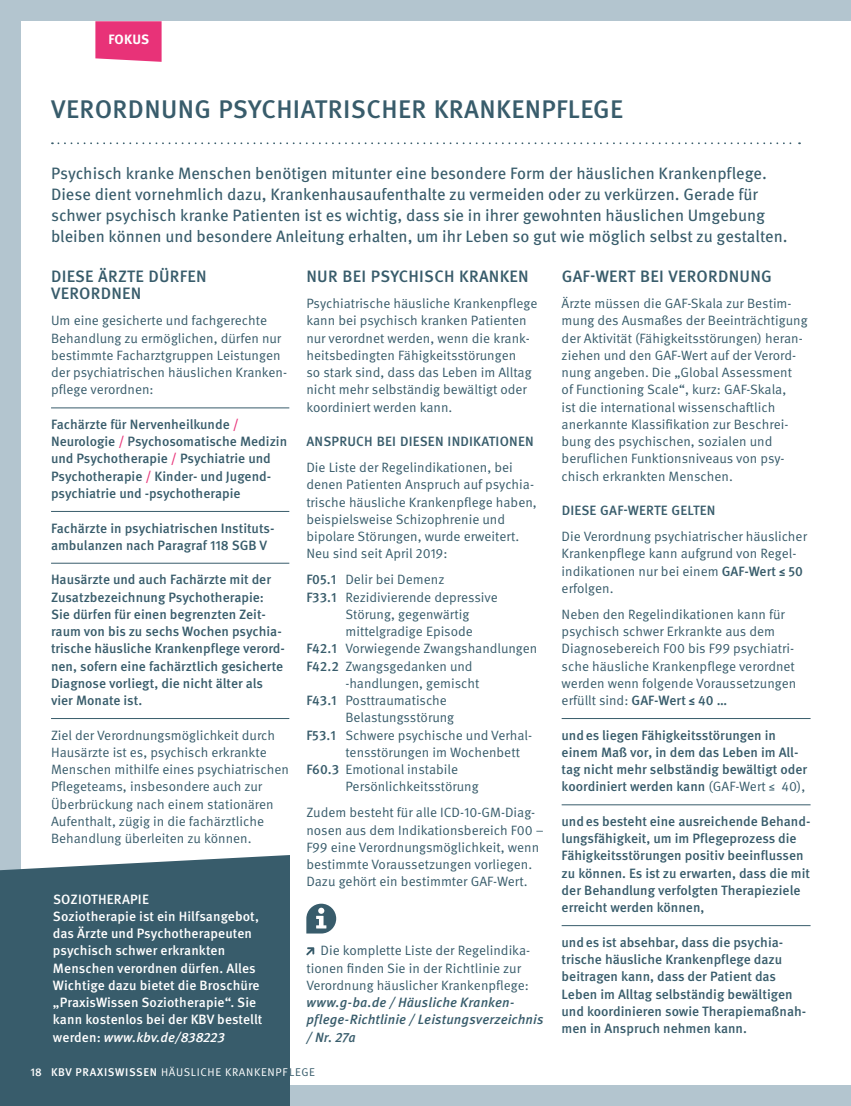
<style>
.page{position:relative;width:851px;height:1106px;background:#fff}
.page>*{position:absolute;margin:0;border:0;box-sizing:border-box;transform-origin:0 0}
.t1{font:500 25.5px "Meta Pro";letter-spacing:.015em;color:#385c6b}
.t2{font:16.5px/21px "Meta Pro";color:#385c6b}
.t3{font:500 16.5px/17.2px "Meta Pro";letter-spacing:.015em;color:#385c6b}
.t4{font:13.5px/17.2px "Meta Pro Norm";color:#385c6b}
.t5{font:500 13.5px/17.2px "Meta Pro";color:#385c6b}
.t6{font:500 13.5px/17.2px "Meta Pro";letter-spacing:.005em;color:#fff}
.t7{font:italic 500 13.5px/17.2px "Meta Pro";letter-spacing:.01em;color:#385c6b}
.t8{font:700 13.5px "Meta Pro";letter-spacing:.015em;color:#fff}
.t9{font:11.25px "Meta Pro Norm";letter-spacing:.06em;color:#fff}
.s1{color:#e83278}
.s2{font-family:"Meta Pro";font-weight:500}
.s3{font-style:italic}
.s4{color:#385c6b}
.s5{font-family:"Meta Pro Norm";font-weight:400}
</style>
<div class="page">
<div style="left:0;top:0;width:850px;height:1106px;background:#b3c5cf"></div>
<div style="left:21px;top:21px;width:829px;height:1063px;background:#fff"></div>
<svg style="left:95px;top:21px;width:66px;height:41px;background:#e93d7f"></svg>
<svg style="left:52px;top:142px;width:747px;height:2px"></svg>
<hr style="left:51px;top:407px;width:238px;height:1px;background:#385c6b">
<hr style="left:51px;top:511px;width:238px;height:1px;background:#385c6b">
<hr style="left:51px;top:563px;width:238px;height:1px;background:#385c6b">
<hr style="left:51px;top:718px;width:238px;height:1px;background:#385c6b">
<svg style="left:306px;top:903px;width:30px;height:30px"></svg>
<svg style="left:306px;top:947px;width:8px;height:8px"></svg>
<hr style="left:561px;top:718px;width:249px;height:1px;background:#385c6b">
<hr style="left:561px;top:804px;width:249px;height:1px;background:#385c6b">
<hr style="left:561px;top:925px;width:249px;height:1px;background:#385c6b">
<div style="left:0;top:855px;width:289px;height:251px;background:#385c6b"></div>
<p class="t8" style="left:108px;top:29px;width:42px">FOKUS</p>
<h1 class="t1" style="left:51px;top:90px;width:573px">VERORDNUNG PSYCHIATRISCHER KRANKENPFLEGE</h1>
<p class="t2" style="left:51px;top:161px;width:738px">Psychisch kranke Menschen benötigen mitunter eine besondere Form der häuslichen Krankenpflege.<br>Diese dient vornehmlich dazu, Krankenhausaufenthalte zu vermeiden oder zu verkürzen. Gerade für schwer psychisch kranke Patienten ist es wichtig, dass sie in ihrer gewohnten häuslichen Umgebung bleiben können und besondere Anleitung erhalten, um ihr Leben so gut wie möglich selbst zu gestalten.</p>
<p class="t3" style="left:51px;top:267px;width:157px">DIESE ÄRZTE DÜRFEN<br>VERORDNEN</p>
<p class="t4" style="left:51px;top:311px;width:237px">Um eine gesicherte und fachgerechte Behandlung zu ermöglichen, dürfen nur bestimmte Facharztgruppen Leistungen der psychiatrischen häuslichen Kranken&shy;pflege verordnen:</p>
<p class="t5" style="left:51px;top:415px;width:238px">Fachärzte für Nervenheilkunde <span class="s1">/ </span>Neurologie <span class="s1">/</span> Psychosomatische Medizin und Psychotherapie <span class="s1">/</span> Psychiatrie und Psychotherapie <span class="s1">/</span> Kinder- und Jugend&shy;psychiatrie und -psychotherapie</p>
<p class="t5" style="left:51px;top:518px;width:225px">Fachärzte in psychiatrischen Instituts&shy;ambulanzen nach Paragraf 118 SGB V</p>
<p class="t5" style="left:51px;top:570px;width:235px">Hausärzte und auch Fachärzte mit der Zusatzbezeichnung Psychotherapie:<br>Sie dürfen für einen begrenzten Zeit&shy;raum von bis zu sechs Wochen psychia&shy;trische häusliche Krankenpflege verord&shy;nen, sofern eine fachärztlich gesicherte Diagnose vorliegt, die nicht älter als vier Monate ist.</p>
<p class="t4" style="left:51px;top:725px;width:239px">Ziel der Verordnungsmöglichkeit durch Hausärzte ist es, psychisch erkrankte Menschen mithilfe eines psychiatrischen Pflegeteams, insbesondere auch zur Überbrückung nach einem stationären Aufenthalt, zügig in die fachärztliche Behandlung überleiten zu können.</p>
<p class="t3" style="left:306px;top:267px;width:224px">NUR BEI PSYCHISCH KRANKEN</p>
<p class="t4" style="left:306px;top:294px;width:232px">Psychiatrische häusliche Krankenpflege kann bei psychisch kranken Patienten nur verordnet werden, wenn die krank&shy;heitsbedingten Fähigkeitsstörungen<br>so stark sind, dass das Leben im Alltag nicht mehr selbständig bewältigt oder koordiniert werden kann.</p>
<p class="t5" style="left:306px;top:432px;width:229px">ANSPRUCH BEI DIESEN INDIKATIONEN</p>
<p class="t4" style="left:306px;top:458px;width:232px">Die Liste der Regelindikationen, bei denen Patienten Anspruch auf psychia&shy;trische häusliche Krankenpflege haben, beispielsweise Schizophrenie und bipolare Störungen, wurde erweitert.<br>Neu sind seit April 2019:</p>
<p class="t4" style="left:306px;top:570px;width:140px"><span class="s2">F05.1</span> Delir bei Demenz</p>
<p class="t4" style="left:306px;top:587px;width:193px"><span class="s2">F33.1</span> Rezidivierende depressive</p>
<p class="t4" style="left:345px;top:604px;width:125px">Störung, gegenwärtig</p>
<p class="t4" style="left:345px;top:622px;width:129px">mittelgradige Episode</p>
<p class="t4" style="left:306px;top:639px;width:232px"><span class="s2">F42.1</span> Vorwiegende Zwangshandlungen</p>
<p class="t4" style="left:306px;top:656px;width:168px"><span class="s2">F42.2</span> Zwangsgedanken und</p>
<p class="t4" style="left:345px;top:673px;width:136px">-handlungen, gemischt</p>
<p class="t4" style="left:306px;top:691px;width:142px"><span class="s2">F43.1</span> Posttraumatische</p>
<p class="t4" style="left:345px;top:708px;width:110px">Belastungsstörung</p>
<p class="t4" style="left:306px;top:725px;width:227px"><span class="s2">F53.1</span> Schwere psychische und Verhal-</p>
<p class="t4" style="left:345px;top:742px;width:176px">tensstörungen im Wochenbett</p>
<p class="t4" style="left:306px;top:760px;width:153px"><span class="s2">F60.3</span> Emotional instabile</p>
<p class="t4" style="left:345px;top:777px;width:135px">Persönlichkeitsstörung</p>
<p class="t4" style="left:306px;top:803px;width:239px">Zudem besteht für alle ICD-10-GM-Diag&shy;nosen aus dem Indikationsbereich F00 – F99 eine Verordnungsmöglichkeit, wenn bestimmte Voraussetzungen vorliegen.<br>Dazu gehört ein bestimmter GAF-Wert.</p>
<p class="t6" style="left:53px;top:889px;width:211px">SOZIOTHERAPIE<br>Soziotherapie ist ein Hilfsangebot, das Ärzte und Psychotherapeuten psychisch schwer erkrankten<br>Menschen verordnen dürfen. Alles<br>Wichtige dazu bietet die Broschüre „PraxisWissen Soziotherapie“. Sie kann kostenlos bei der KBV bestellt werden: <span class="s3">www.kbv.de/838223</span></p>
<p class="t9" style="left:31px;top:1063px;width:286px"><span class="s2">18 KBV PRAXISWISSEN</span> HÄUSLICHE KRANKENPF<span class="s4">LEGE</span></p>
<p class="t4" style="left:306px;top:941px;width:225px;text-indent:14px">Die komplette Liste der Regelindika&shy;tionen finden Sie in der Richtlinie zur<br>Verordnung häuslicher Krankenpflege:</p>
<p class="t7" style="left:306px;top:992px;width:239px">www.g-ba.de / Häusliche Kranken&shy;pflege-Richtlinie / Leistungsverzeichnis / Nr. 27a</p>
<p class="t3" style="left:561px;top:267px;width:212px">GAF-WERT BEI VERORDNUNG</p>
<p class="t4" style="left:561px;top:294px;width:247px">Ärzte müssen die GAF-Skala zur Bestim&shy;mung des Ausmaßes der Beeinträchtigung der Aktivität (Fähigkeitsstörungen) heran&shy;ziehen und den GAF-Wert auf der Verord&shy;nung angeben. Die „Global Assessment<br>of Functioning Scale“, kurz: GAF-Skala,<br>ist die international wissenschaftlich anerkannte Klassifikation zur Beschrei&shy;bung des psychischen, sozialen und beruflichen Funktionsniveaus von psy&shy;chisch erkrankten Menschen.</p>
<p class="t5" style="left:561px;top:501px;width:155px">DIESE GAF-WERTE GELTEN</p>
<p class="t4" style="left:561px;top:527px;width:247px">Die Verordnung psychiatrischer häuslicher Krankenpflege kann aufgrund von Regel&shy;indikationen nur bei einem <span class="s2">GAF-Wert ≤ 50 </span>erfolgen.</p>
<p class="t4" style="left:561px;top:604px;width:236px">Neben den Regelindikationen kann für psychisch schwer Erkrankte aus dem Diagnosebereich F00 bis F99 psychiatri&shy;sche häusliche Krankenpflege verordnet werden wenn folgende Voraussetzungen erfüllt sind: <span class="s2">GAF-Wert ≤ 40 …</span></p>
<p class="t5" style="left:561px;top:725px;width:247px">undes liegen Fähigkeitsstörungen in einem Maß vor, in dem das Leben im All&shy;tag nicht mehr selbständig bewältigt oder koordiniert werden kann <span class="s5">(GAF-Wert ≤ 40),</span></p>
<p class="t5" style="left:561px;top:811px;width:250px">undes besteht eine ausreichende Behand&shy;lungsfähigkeit, um im Pflegeprozess die Fähigkeitsstörungen positiv beeinflussen zu können. Es ist zu erwarten, dass die mit der Behandlung verfolgten Therapieziele erreicht werden können,</p>
<p class="t5" style="left:561px;top:932px;width:246px">undes ist absehbar, dass die psychia&shy;trische häusliche Krankenpflege dazu beitragen kann, dass der Patient das Leben im Alltag selbständig bewältigen und koordinieren sowie Therapiemaßnah&shy;men in Anspruch nehmen kann.</p>
</div>
